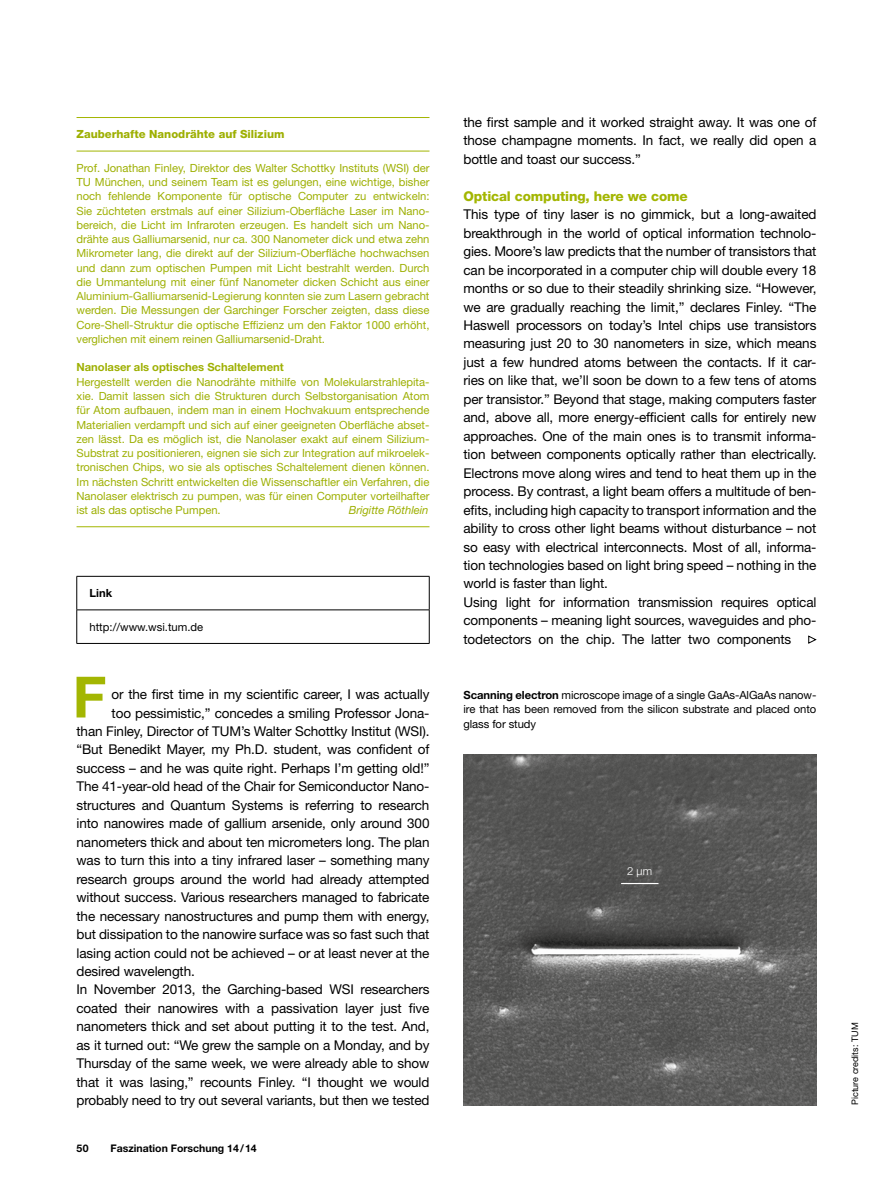
<style>
.page{position:relative;width:893px;height:1191px;background:#fff}
.page>*{position:absolute;margin:0;border:0;box-sizing:border-box;transform-origin:0 0}
.t1{font:700 57px "Helvetica Neue LT Std";color:#a3b602}
.t2{font:13.5px/18.5px "Helvetica Neue LT Std";letter-spacing:-.01em;color:#000;text-align:justify}
.t3{font:800 13.5px "Helvetica Neue LT Std";letter-spacing:-.01em;color:#a3b602}
.t4{font:11.25px/14.2px "Helvetica Neue LT Std";letter-spacing:-.005em;color:#9eb003;text-align:justify}
.t5{font:11.25px/14.2px "Helvetica Neue LT Std";letter-spacing:-.005em;color:#000;text-align:justify}
.t6{font:700 11.25px "Helvetica Neue LT Std";letter-spacing:-.005em;color:#9eb003}
.t7{font:800 11.25px "Helvetica Neue LT Std";color:#9eb003}
.t8{font:italic 11.25px "Helvetica Neue LT Std";letter-spacing:-.005em;color:#9eb003}
.t9{font:700 11.25px "Helvetica Neue LT Std";color:#000}
.t10{font:300 11.25px "Helvetica Neue LT Std";color:#fff}
.t11{font:700 10.5px "Helvetica Neue LT Std";color:#000}
.t12{font:9px "Helvetica Neue LT Std";color:#000}
.s1{font-weight:700}
</style>
<div class="page">
<img style="left:463px;top:754px;width:353px;height:351px">
<hr style="left:77px;top:117px;width:352px;height:1px;background:#a3b602">
<hr style="left:77px;top:151px;width:352px;height:1px;background:#a3b602">
<hr style="left:77px;top:526px;width:352px;height:1px;background:#a3b602">
<hr style="left:77px;top:610px;width:1px;height:33px;background:#000">
<hr style="left:429px;top:610px;width:1px;height:33px;background:#000">
<hr style="left:77px;top:643px;width:352px;height:1px;background:#000">
<hr style="left:77px;top:576px;width:352px;height:1px;background:#000">
<hr style="left:77px;top:576px;width:1px;height:33px;background:#000">
<hr style="left:429px;top:576px;width:1px;height:33px;background:#000">
<hr style="left:77px;top:609px;width:352px;height:1px;background:#000">
<hr style="left:621px;top:883px;width:37px;height:1px;background:#fff">
<svg style="left:808px;top:635px;width:9px;height:9px"></svg>
<p class="t7" style="left:77px;top:128px;width:209px">Zauberhafte Nanodrähte auf Silizium</p>
<p class="t4" style="left:77px;top:161px;width:354px">Prof. Jonathan Finley, Direktor des Walter Schottky Instituts (WSI) der TU München, und seinem Team ist es gelungen, eine wichtige, bisher noch fehlende Komponente für optische Computer zu entwickeln:<br>Sie züchteten erstmals auf einer Silizium-Oberfläche Laser im Nano&shy;bereich, die Licht im Infraroten erzeugen. Es handelt sich um Nano&shy;drähte aus Galliumarsenid, nur ca. 300 Nanometer dick und etwa zehn Mikrometer lang, die direkt auf der Silizium-Oberfläche hochwachsen und dann zum optischen Pumpen mit Licht bestrahlt werden. Durch die Ummantelung mit einer fünf Nanometer dicken Schicht aus einer Aluminium-Galliumarsenid-Legierung konnten sie zum Lasern gebracht werden. Die Messungen der Garchinger Forscher zeigten, dass diese Core-Shell-Struktur die optische Effizienz um den Faktor 1000 erhöht, verglichen mit einem reinen Galliumarsenid-Draht.</p>
<p class="t6" style="left:77px;top:360px;width:209px">Nanolaser als optisches Schaltelement</p>
<p class="t4" style="left:77px;top:374px;width:354px">Hergestellt werden die Nanodrähte mithilfe von Molekularstrahlepita&shy;xie. Damit lassen sich die Strukturen durch Selbstorganisation Atom für Atom aufbauen, indem man in einem Hochvakuum entsprechende Materialien verdampft und sich auf einer geeigneten Oberfläche abset&shy;zen lässt. Da es möglich ist, die Nanolaser exakt auf einem Silizium-Substrat zu positionieren, eignen sie sich zur Integration auf mikroelek&shy;tronischen Chips, wo sie als optisches Schaltelement dienen können.<br>Im nächsten Schritt entwickelten die Wissenschaftler ein Verfahren, die Nanolaser elektrisch zu pumpen, was für einen Computer vorteilhafter ist als das optische Pumpen.</p>
<p class="t8" style="left:349px;top:503px;width:81px">Brigitte Röthlein</p>
<p class="t9" style="left:90px;top:586px;width:24px">Link</p>
<p class="t5" style="left:90px;top:619px;width:115px">http://www.wsi.tum.de</p>
<h1 class="t1" style="left:73px;top:662px;width:35px">F</h1>
<p class="t2" style="left:112px;top:685px;width:319px">or the first time in my scientific career, I was actually</p>
<p class="t2" style="left:112px;top:703px;width:319px">too pessimistic,” concedes a smiling Professor Jona-</p>
<p class="t2" style="left:77px;top:721px;width:354px">than Finley, Director of TUM’s Walter Schottky Institut (WSI).</p>
<p class="t2" style="left:77px;top:740px;width:354px">“But Benedikt Mayer, my Ph.D. student, was confident of</p>
<p class="t2" style="left:77px;top:758px;width:354px">success – and he was quite right. Perhaps I’m getting old!”</p>
<p class="t2" style="left:77px;top:777px;width:353px">The 41-year-old head of the Chair for Semiconductor Nano-</p>
<p class="t2" style="left:77px;top:795px;width:354px">structures and Quantum Systems is referring to research</p>
<p class="t2" style="left:77px;top:814px;width:354px">into nanowires made of gallium arsenide, only around 300</p>
<p class="t2" style="left:77px;top:832px;width:354px">nanometers thick and about ten micrometers long. The plan</p>
<p class="t2" style="left:77px;top:851px;width:354px">was to turn this into a tiny infrared laser – something many</p>
<p class="t2" style="left:77px;top:869px;width:354px">research groups around the world had already attempted</p>
<p class="t2" style="left:77px;top:888px;width:354px">without success. Various researchers managed to fabricate</p>
<p class="t2" style="left:77px;top:906px;width:354px">the necessary nanostructures and pump them with energy,</p>
<p class="t2" style="left:77px;top:924px;width:354px">but dissipation to the nanowire surface was so fast such that</p>
<p class="t2" style="left:77px;top:943px;width:354px">lasing action could not be achieved – or at least never at the</p>
<p class="t2" style="left:77px;top:961px;width:120px">desired wavelength.</p>
<p class="t2" style="left:77px;top:980px;width:354px">In November 2013, the Garching-based WSI researchers</p>
<p class="t2" style="left:77px;top:998px;width:354px">coated their nanowires with a passivation layer just five</p>
<p class="t2" style="left:77px;top:1017px;width:354px">nanometers thick and set about putting it to the test. And,</p>
<p class="t2" style="left:77px;top:1035px;width:354px">as it turned out: “We grew the sample on a Monday, and by</p>
<p class="t2" style="left:77px;top:1054px;width:354px">Thursday of the same week, we were already able to show</p>
<p class="t2" style="left:77px;top:1072px;width:354px">that it was lasing,” recounts Finley. “I thought we would</p>
<p class="t2" style="left:77px;top:1091px;width:354px">probably need to try out several variants, but then we tested</p>
<p class="t11" style="left:77px;top:1141px;width:14px">50</p>
<p class="t11" style="left:111px;top:1141px;width:148px">Faszination Forschung 14/14</p>
<p class="t2" style="left:463px;top:113px;width:354px">the first sample and it worked straight away. It was one of those champagne moments. In fact, we really did open a bottle and toast our success.”</p>
<p class="t3" style="left:463px;top:188px;width:226px">Optical computing, here we come</p>
<p class="t2" style="left:463px;top:205px;width:354px;text-align:left">This type of tiny laser is no gimmick, but a long-awaited breakthrough in the world of optical information technolo&shy;gies. Moore’s law predicts that the number of transistors that can be incorporated in a computer chip will double every 18 months or so due to their steadily shrinking size. “However, we are gradually reaching the limit,” declares Finley. “The Haswell processors on today’s Intel chips use transistors measuring just 20 to 30 nanometers in size, which means just a few hundred atoms between the contacts. If it car&shy;ries on like that, we’ll soon be down to a few tens of atoms per transistor.” Beyond that stage, making computers faster and, above all, more energy-efficient calls for entirely new approaches. One of the main ones is to transmit informa&shy;tion between components optically rather than electrically.<br>Electrons move along wires and tend to heat them up in the process. By contrast, a light beam offers a multitude of ben&shy;efits, including high capacity to transport information and the ability to cross other light beams without disturbance – not so easy with electrical interconnects. Most of all, informa&shy;tion technologies based on light bring speed – nothing in the world is faster than light.<br>Using light for information transmission requires optical components – meaning light sources, waveguides and pho&shy;todetectors on the chip. The latter two components</p>
<p class="t5" style="left:463px;top:687px;width:354px"><span class="s1">Scanning electron</span> microscope image of a single GaAs-AlGaAs nanow&shy;ire that has been removed from the silicon substrate and placed onto glass for study</p>
<p class="t10" style="left:627px;top:863px;width:26px">2 μm</p>
<p class="t12" style="left:849px;top:1105px;width:84px;rotate:-90deg">Picture credits: TUM</p>
</div>
